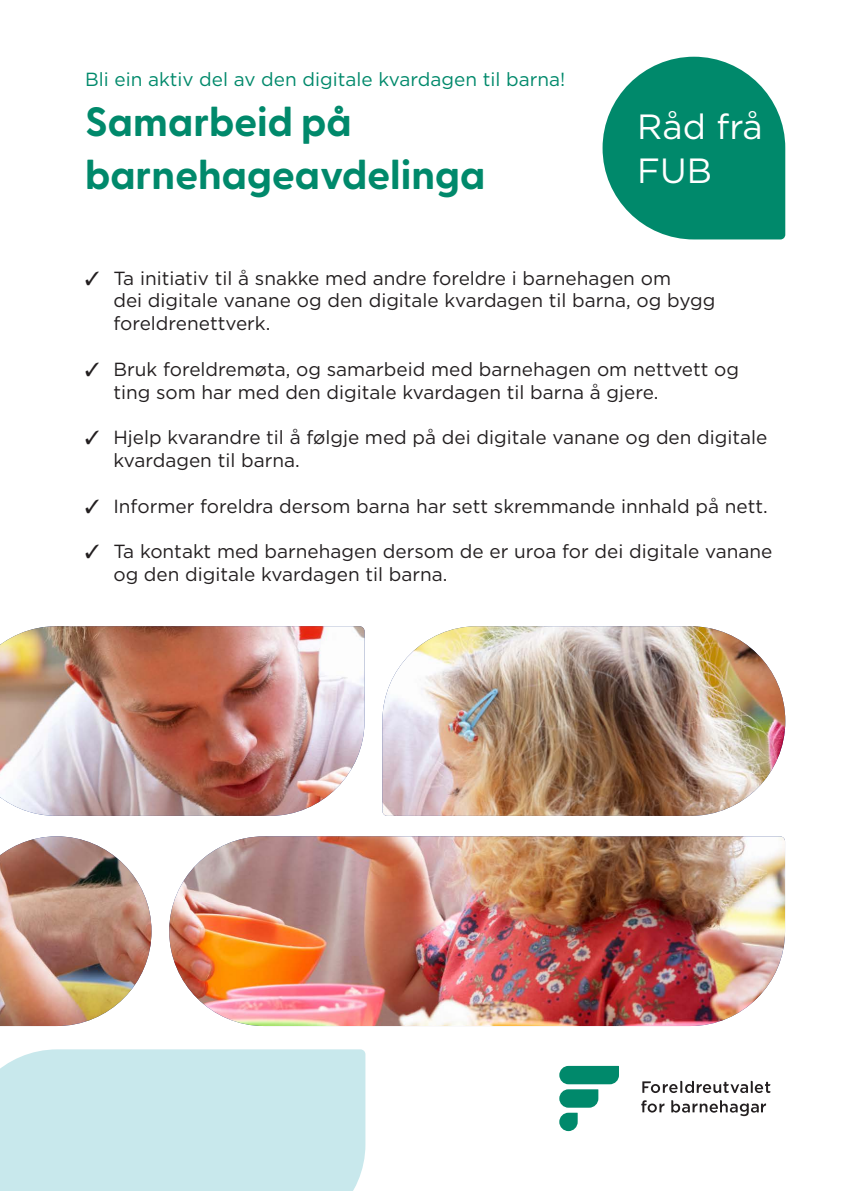
<style>
.page{position:relative;width:842px;height:1191px;background:#fff}
.page>*{position:absolute;margin:0;border:0;box-sizing:border-box;transform-origin:0 0}
.t1{font:700 41px "Greycliff CF";color:#00896b}
.t2{font:35px "Gotham";color:#fff}
.t3{font:19px/22.8px "Gotham";color:#231f20}
.t4{font:19px "Gotham";color:#00896b}
</style>
<div class="page">
<img style="left:0;top:626px;width:785px;height:400px">
<div style="left:0;top:1049px;width:365px;height:142px;background:#c8e8ec"></div>
<svg style="left:602px;top:57px;width:183px;height:182px"></svg>
<svg style="left:642px;top:1080px;width:128px;height:13px"></svg>
<svg style="left:641px;top:1100px;width:23px;height:12px"></svg>
<svg style="left:559px;top:1066px;width:60px;height:65px"></svg>
<svg style="left:671px;top:1100px;width:95px;height:16px"></svg>
<p class="t4" style="left:85px;top:67px;width:482px">Bli ein aktiv del av den digitale kvardagen til barna!</p>
<p class="t1" style="left:85px;top:97px;width:268px">Samarbeid på</p>
<p class="t1" style="left:85px;top:150px;width:402px">barnehageavdelinga</p>
<p class="t2" style="left:637px;top:104px;width:127px">Råd frå</p>
<p class="t2" style="left:637px;top:148px;width:76px">FUB</p>
<p class="t3" style="left:85px;top:266px;width:587px">✓ Ta initiativ til å snakke med andre foreldre i barnehagen om</p>
<p class="t3" style="left:113px;top:289px;width:603px">dei digitale vanane og den digitale kvardagen til barna, og bygg</p>
<p class="t3" style="left:113px;top:312px;width:159px">foreldrenettverk.</p>
<p class="t3" style="left:113px;top:357px;width:627px;text-indent:-28px">✓ Bruk foreldremøta, og samarbeid med barnehagen om nettvett og ting som har med den digitale kvardagen til barna å gjere.</p>
<p class="t3" style="left:113px;top:426px;width:655px;text-indent:-28px">✓ Hjelp kvarandre til å følgje med på dei digitale vanane og den digitale kvardagen til barna.</p>
<p class="t3" style="left:85px;top:494px;width:684px">✓ Informer foreldra dersom barna har sett skremmande innhald på nett.</p>
<p class="t3" style="left:113px;top:540px;width:660px;text-indent:-28px">✓ Ta kontakt med barnehagen dersom de er uroa for dei digitale vanane og den digitale kvardagen til barna.</p>
</div>
